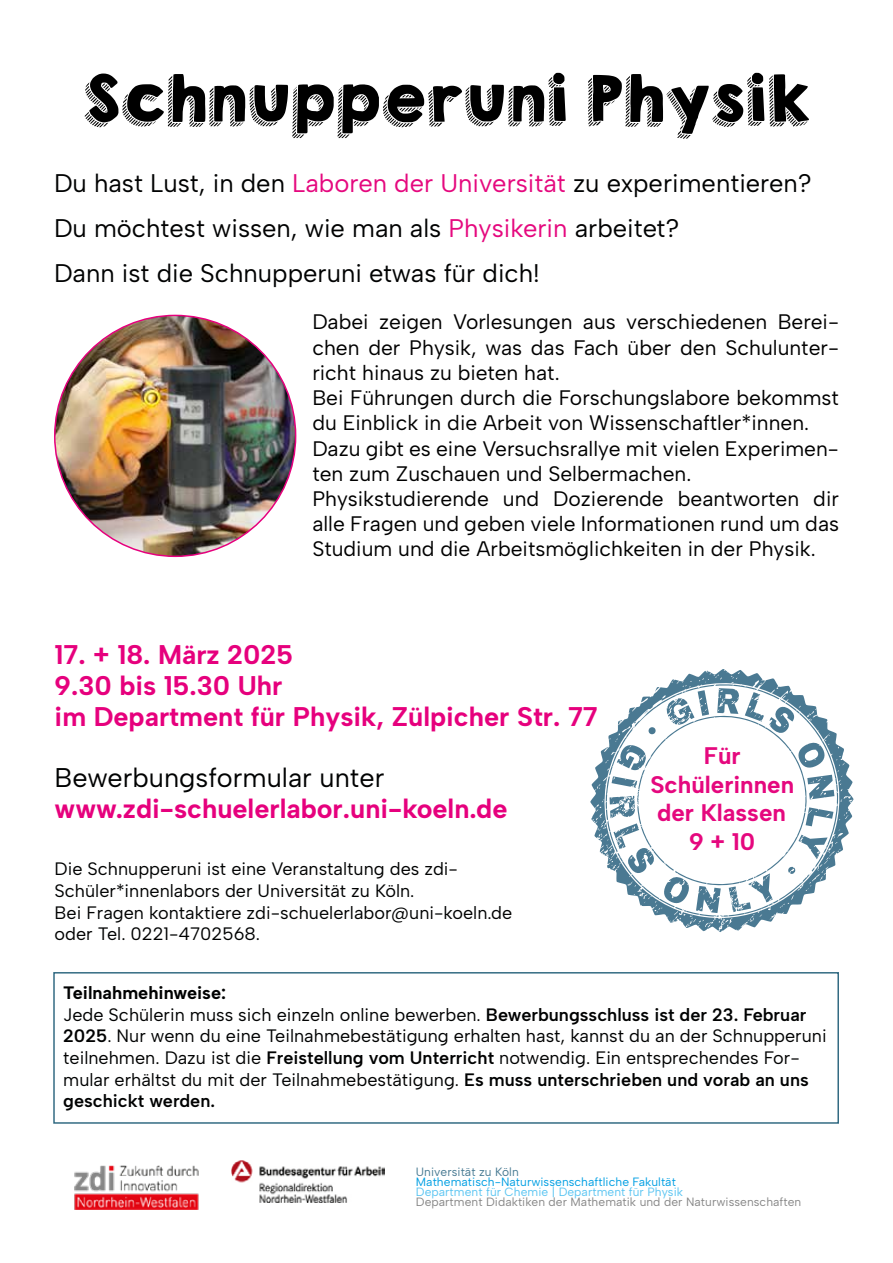
<style>
.page{position:relative;width:893px;height:1263px;background:#fff}
.page>*{position:absolute;margin:0;border:0;box-sizing:border-box;transform-origin:0 0}
.t1{font:57px "KGHAPPY";color:#000}
.t2{font:27px/30.8px "Albert Sans";color:#e6007d}
.t3{font:27px "Albert Sans";color:#010202}
.t4{font:25.5px/45px "Albert Sans";color:#010202}
.t5{font:24px/28.8px "Albert Sans";color:#e5087e;text-align:center}
.t6{font:21px/25.2px "Albert Sans";color:#000}
.t7{font:18px/21.6px "Albert Sans";color:#010202}
.t8{font:12px "Albert Sans";letter-spacing:.005em;color:#878787}
.t9{font:12px "Albert Sans";letter-spacing:.005em;color:#009fe3}
.t10{font:12px "Albert Sans";letter-spacing:.005em;color:#5bc5f2}
.t11{font:12px "Albert Sans";letter-spacing:.005em;color:#487a92}
.s1{color:#e5087e}
</style>
<div class="page">
<img style="left:232px;top:1160px;width:152px;height:43px">
<img style="left:74px;top:1166px;width:125px;height:43px">
<div style="left:53px;top:972px;width:786px;height:152px;border:2px solid #336b83"></div>
<img style="left:55px;top:315px;width:241px;height:241px;border-radius:120px">
<svg style="left:590px;top:669px;width:263px;height:263px"></svg>
<svg style="left:606px;top:684px;width:233px;height:233px"></svg>
<h1 class="t1" style="left:83px;top:55px;width:729px">Schnupperuni Physik</h1>
<h3 class="t4" style="left:54px;top:161px;width:759px">Du hast Lust, in den <span class="s1">Laboren der Universität</span> zu experimentieren?<br>Du möchtest wissen, wie man als <span class="s1">Physikerin</span> arbeitet?<br>Dann ist die Schnupperuni etwas für dich!</h3>
<p class="t6" style="left:312px;top:310px;width:528px">Dabei zeigen Vorlesungen aus verschiedenen Berei&shy;chen der Physik, was das Fach über den Schulunter&shy;richt hinaus zu bieten hat.<br>Bei Führungen durch die Forschungslabore bekommst du Einblick in die Arbeit von Wissenschaftler*innen.<br>Dazu gibt es eine Versuchsrallye mit vielen Experimen&shy;ten zum Zuschauen und Selbermachen.<br>Physikstudierende und Dozierende beantworten dir alle Fragen und geben viele Informationen rund um das Studium und die Arbeitsmöglichkeiten in der Physik.</p>
<h2 class="t2" style="left:55px;top:639px;width:545px">17. + 18. März 2025<br>9.30 bis 15.30 Uhr<br>im Department für Physik, Zülpicher Str. 77</h2>
<h2 class="t3" style="left:55px;top:761px;width:331px">Bewerbungsformular unter</h2>
<h2 class="t2" style="left:55px;top:793px;width:454px">www.zdi-schuelerlabor.uni-koeln.de</h2>
<p class="t7" style="left:55px;top:858px;width:459px">Die Schnupperuni ist eine Veranstaltung des zdi-Schüler*innenlabors der Universität zu Köln.<br>Bei Fragen kontaktiere zdi-schuelerlabor@uni-koeln.de oder Tel. 0221-4702568.</p>
<h3 class="t5" style="left:650px;top:741px;width:145px">Für<br>Schülerinnen der Klassen<br>9 + 10</h3>
<p class="t7" style="left:63px;top:982px;width:765px">Teilnahmehinweise:<br>Jede Schülerin muss sich einzeln online bewerben. Bewerbungsschluss ist der 23. Februar 2025. Nur wenn du eine Teilnahmebestätigung erhalten hast, kannst du an der Schnupperuni teilnehmen. Dazu ist die Freistellung vom Unterricht notwendig. Ein entsprechendes For&shy;mular erhältst du mit der Teilnahmebestätigung. Es muss unterschrieben und vorab an uns geschickt werden.</p>
<p class="t11" style="left:416px;top:1164px;width:104px">Universität zu Köln</p>
<p class="t9" style="left:416px;top:1174px;width:262px">Mathematisch-Naturwissenschaftliche Fakultät</p>
<p class="t10" style="left:416px;top:1184px;width:269px">Department für Chemie | Department für Physik</p>
<p class="t8" style="left:416px;top:1194px;width:387px">Department Didaktiken der Mathematik und der Naturwissenschaften</p>
</div>
